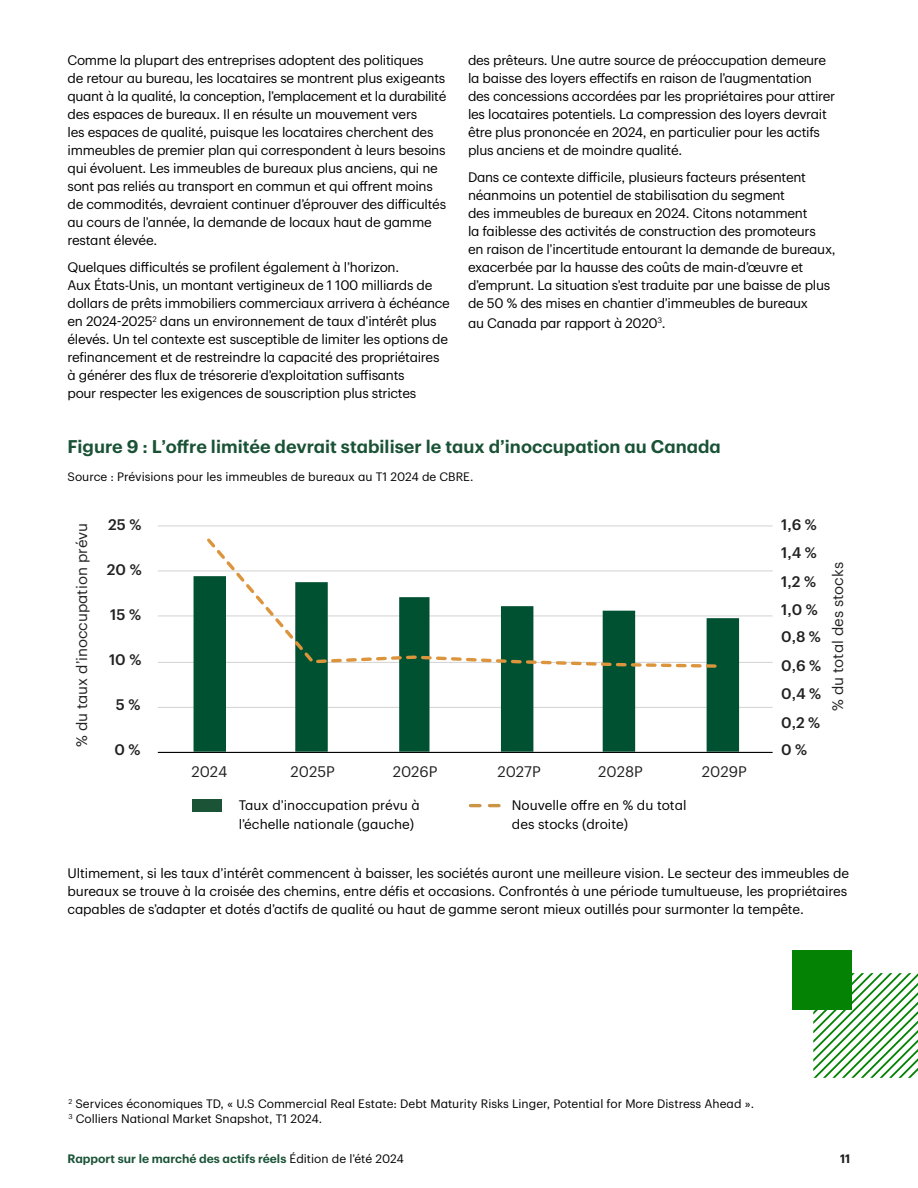
<style>
.page{position:relative;width:918px;height:1188px;background:#fff}
.page>*{position:absolute;margin:0;border:0;box-sizing:border-box;transform-origin:0 0}
.t1{font:600 18px "TD Graphik";color:#1a5236}
.t2{font:15px "TD Graphik";color:#212121}
.t3{font:500 15px "TD Graphik";color:#212121}
.t4{font:13.5px/18px "TD Graphik";letter-spacing:-.02em;color:#000}
.t5{font:13.5px/19.5px "TD Graphik";color:#000}
.t6{font:12px/15px "TD Graphik";color:#000}
.t7{font:600 12px "TD Graphik";color:#1a5336}
.t8{font:600 12px "TD Graphik";color:#1c1c1c}
.s1{font-weight:400;color:#000}
</style>
<div class="page">
<hr style="left:158px;top:707px;width:615px;height:1px;background:#d7d7d7">
<hr style="left:158px;top:662px;width:615px;height:1px;background:#d7d7d7">
<hr style="left:158px;top:615px;width:615px;height:1px;background:#d7d7d7">
<hr style="left:158px;top:570px;width:615px;height:1px;background:#d7d7d7">
<hr style="left:158px;top:525px;width:615px;height:1px;background:#d7d7d7">
<svg style="left:194px;top:576px;width:545px;height:176px"></svg>
<hr style="left:158px;top:752px;width:615px;height:1px;background:#000">
<svg style="left:204px;top:538px;width:521px;height:132px"></svg>
<div style="left:193px;top:799px;width:29px;height:12px;background:#1a5336"></div>
<svg style="left:470px;top:804px;width:29px;height:3px"></svg>
<svg style="left:813px;top:973px;width:105px;height:105px"></svg>
<div style="left:792px;top:950px;width:60px;height:60px;background:#038203"></div>
<p class="t4" style="left:67px;top:50px;width:380px">Comme la plupart des entreprises adoptent des politiques<br>de retour au bureau, les locataires se montrent plus exigeants quant à la qualité, la conception, l’emplacement et la durabilité des espaces de bureaux. Il en résulte un mouvement vers<br>les espaces de qualité, puisque les locataires cherchent des immeubles de premier plan qui correspondent à leurs besoins qui évoluent. Les immeubles de bureaux plus anciens, qui ne sont pas reliés au transport en commun et qui offrent moins de commodités, devraient continuer d’éprouver des difficultés au cours de l’année, la demande de locaux haut de gamme restant élevée.</p>
<p class="t4" style="left:67px;top:257px;width:384px">Quelques difficultés se profilent également à l’horizon.<br>Aux États-Unis, un montant vertigineux de 1 100 milliards de dollars de prêts immobiliers commerciaux arrivera à échéance en 2024-2025<sup>2</sup> dans un environnement de taux d’intérêt plus élevés. Un tel contexte est susceptible de limiter les options de refinancement et de restreindre la capacité des propriétaires à générer des flux de trésorerie d’exploitation suffisants<br>pour respecter les exigences de souscription plus strictes</p>
<p class="t4" style="left:468px;top:50px;width:369px">des prêteurs. Une autre source de préoccupation demeure la baisse des loyers effectifs en raison de l’augmentation des concessions accordées par les propriétaires pour attirer les locataires potentiels. La compression des loyers devrait être plus prononcée en 2024, en particulier pour les actifs plus anciens et de moindre qualité.</p>
<p class="t4" style="left:468px;top:167px;width:369px">Dans ce contexte difficile, plusieurs facteurs présentent néanmoins un potentiel de stabilisation du segment<br>des immeubles de bureaux en 2024. Citons notamment<br>la faiblesse des activités de construction des promoteurs<br>en raison de l’incertitude entourant la demande de bureaux, exacerbée par la hausse des coûts de main-d’œuvre et d’emprunt. La situation s’est traduite par une baisse de plus de 50 % des mises en chantier d’immeubles de bureaux</p>
<p class="t4" style="left:468px;top:313px;width:199px">au Canada par rapport à 2020<sup>3</sup>.</p>
<h3 class="t1" style="left:67px;top:433px;width:655px">Figure 9 : L’offre limitée devrait stabiliser le taux d’inoccupation au Canada</h3>
<p class="t6" style="left:68px;top:468px;width:408px">Source : Prévisions pour les immeubles de bureaux au T1 2024 de CBRE.</p>
<p class="t2" style="left:71px;top:747px;width:226px;rotate:-90deg">% du taux d’inoccupation prévu</p>
<p class="t3" style="left:108px;top:513px;width:35px">25 %</p>
<p class="t3" style="left:107px;top:558px;width:36px">20 %</p>
<p class="t3" style="left:110px;top:603px;width:32px">15 %</p>
<p class="t3" style="left:109px;top:648px;width:34px">10 %</p>
<p class="t3" style="left:116px;top:693px;width:26px">5 %</p>
<p class="t3" style="left:114px;top:738px;width:28px">0 %</p>
<p class="t2" style="left:191px;top:760px;width:38px">2024</p>
<p class="t2" style="left:291px;top:760px;width:46px">2025P</p>
<p class="t2" style="left:393px;top:760px;width:46px">2026P</p>
<p class="t2" style="left:497px;top:760px;width:45px">2027P</p>
<p class="t2" style="left:598px;top:760px;width:46px">2028P</p>
<p class="t2" style="left:702px;top:760px;width:46px">2029P</p>
<p class="t5" style="left:239px;top:794px;width:183px">Taux d’inoccupation prévu à l’échelle nationale (gauche)</p>
<p class="t5" style="left:512px;top:794px;width:176px">Nouvelle offre en % du total des stocks (droite)</p>
<p class="t3" style="left:781px;top:513px;width:37px">1,6 %</p>
<p class="t3" style="left:781px;top:541px;width:37px">1,4 %</p>
<p class="t3" style="left:781px;top:570px;width:36px">1,2 %</p>
<p class="t3" style="left:781px;top:598px;width:38px">1,0 %</p>
<p class="t3" style="left:781px;top:625px;width:41px">0,8 %</p>
<p class="t3" style="left:781px;top:654px;width:42px">0,6 %</p>
<p class="t3" style="left:781px;top:682px;width:42px">0,4 %</p>
<p class="t3" style="left:781px;top:711px;width:41px">0,2 %</p>
<p class="t3" style="left:781px;top:738px;width:28px">0%</p>
<p class="t2" style="left:827px;top:711px;width:150px;rotate:-90deg">% du total des stocks</p>
<p class="t4" style="left:67px;top:863px;width:783px">Ultimement, si les taux d’intérêt commencent à baisser, les sociétés auront une meilleure vision. Le secteur des immeubles de bureaux se trouve à la croisée des chemins, entre défis et occasions. Confrontés à une période tumultueuse, les propriétaires capables de s’adapter et dotés d’actifs de qualité ou haut de gamme seront mieux outillés pour surmonter la tempête.</p>
<p class="t6" style="left:68px;top:1095px;width:687px"><sup>2</sup> Services économiques TD, « U.S Commercial Real Estate: Debt Maturity Risks Linger, Potential for More Distress Ahead ».<br><sup>3</sup> Colliers National Market Snapshot, T1 2024.</p>
<p class="t7" style="left:68px;top:1150px;width:338px">Rapport sur le marché des actifs réels <span class="s1">Édition de l’été 2024</span></p>
<p class="t8" style="left:840px;top:1150px;width:12px">11</p>
</div>
